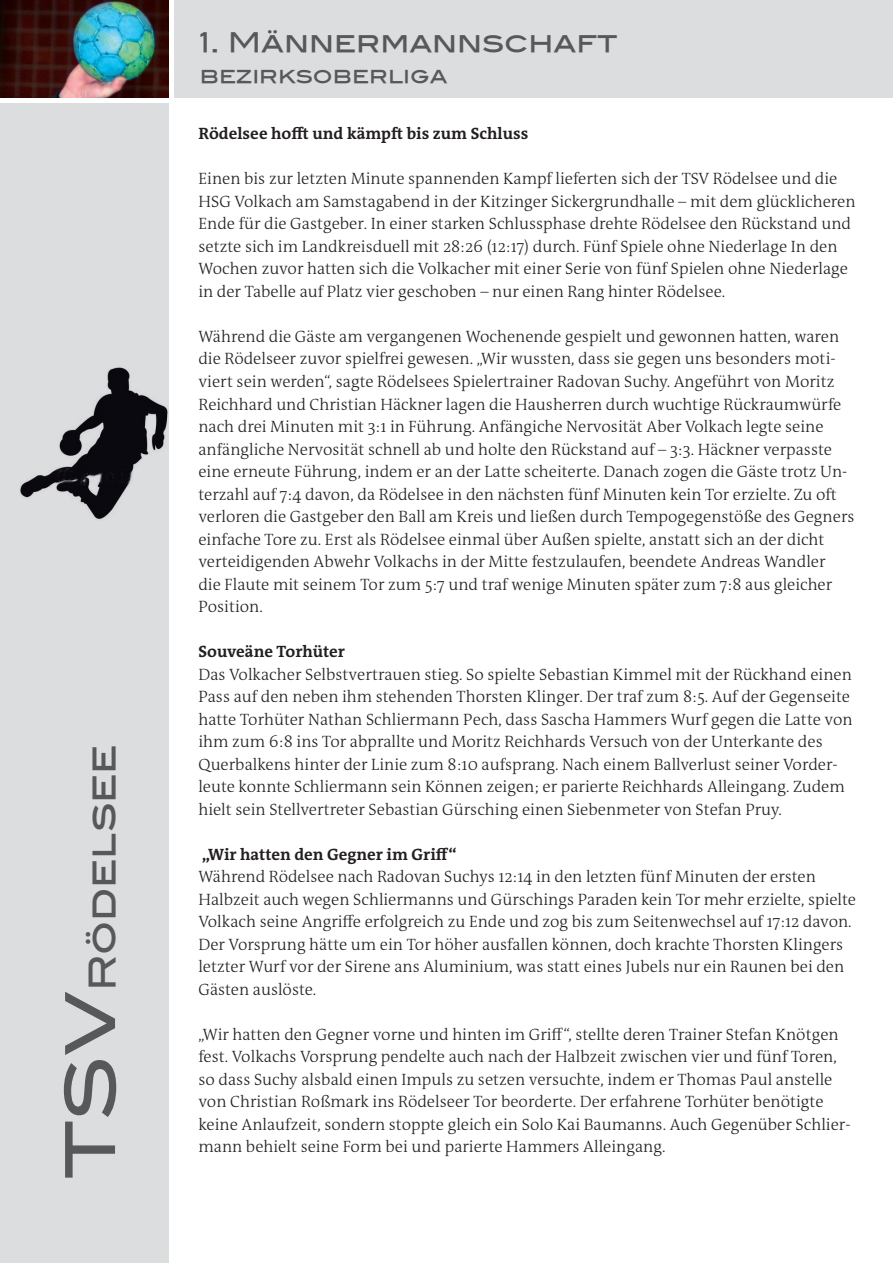
<style>
.page{position:relative;width:893px;height:1263px;background:#fff}
.page>*{position:absolute;margin:0;border:0;box-sizing:border-box;transform-origin:0 0}
.t1{font:69px "Blair Md ITCTT Medium";color:#57585a}
.t2{font:36px "Blair Md ITCTT Medium";color:#57585a}
.t3{font:27px "Blair Md ITCTT Medium";color:#57585a}
.t4{font:21px "Blair Md ITCTT Medium";color:#57585a}
.t5{font:300 16.5px/22.5px "The Antiqua B W3";color:#231f20}
.t6{font:700 16.5px "The Antiqua B W7";color:#231f20}
</style>
<div class="page">
<div style="left:174px;top:0;width:719px;height:98px;background:#dcdddf"></div>
<img style="left:0;top:0;width:169px;height:98px">
<div style="left:0;top:103px;width:169px;height:1160px;background:#dcdddf"></div>
<img style="left:20px;top:367px;width:148px;height:153px">
<h2 class="t2" style="left:80px;top:991px;width:249px;rotate:-90deg">Rödelsee</h2>
<h1 class="t1" style="left:49px;top:1179px;width:189px;rotate:-90deg">TSV</h1>
<h3 class="t3" style="left:200px;top:26px;width:419px">1. Männermannschaft</h3>
<p class="t4" style="left:200px;top:63px;width:249px">bezirksoberliga</p>
<p class="t6" style="left:198px;top:123px;width:331px">Rödelsee hofft und kämpft bis zum Schluss</p>
<p class="t5" style="left:198px;top:168px;width:659px">Einen bis zur letzten Minute spannenden Kampf lieferten sich der TSV Rödelsee und die HSG Volkach am Samstagabend in der Kitzinger Sickergrundhalle – mit dem glücklicheren Ende für die Gastgeber. In einer starken Schlussphase drehte Rödelsee den Rückstand und setzte sich im Landkreisduell mit 28:26 (12:17) durch. Fünf Spiele ohne Niederlage In den Wochen zuvor hatten sich die Volkacher mit einer Serie von fünf Spielen ohne Niederlage in der Tabelle auf Platz vier geschoben – nur einen Rang hinter Rödelsee.</p>
<p class="t5" style="left:198px;top:325px;width:658px">Während die Gäste am vergangenen Wochenende gespielt und gewonnen hatten, waren die Rödelseer zuvor spielfrei gewesen. „Wir wussten, dass sie gegen uns besonders moti&shy;viert sein werden“, sagte Rödelsees Spielertrainer Radovan Suchy. Angeführt von Moritz Reichhard und Christian Häckner lagen die Hausherren durch wuchtige Rückraumwürfe nach drei Minuten mit 3:1 in Führung. Anfängiche Nervosität Aber Volkach legte seine anfängliche Nervosität schnell ab und holte den Rückstand auf – 3:3. Häckner verpasste eine erneute Führung, indem er an der Latte scheiterte. Danach zogen die Gäste trotz Un&shy;terzahl auf 7:4 davon, da Rödelsee in den nächsten fünf Minuten kein Tor erzielte. Zu oft verloren die Gastgeber den Ball am Kreis und ließen durch Tempogegenstöße des Gegners einfache Tore zu. Erst als Rödelsee einmal über Außen spielte, anstatt sich an der dicht verteidigenden Abwehr Volkachs in der Mitte festzulaufen, beendete Andreas Wandler<br>die Flaute mit seinem Tor zum 5:7 und traf wenige Minuten später zum 7:8 aus gleicher Position.</p>
<p class="t6" style="left:198px;top:641px;width:148px">Souveäne Torhüter</p>
<p class="t5" style="left:198px;top:663px;width:656px">Das Volkacher Selbstvertrauen stieg. So spielte Sebastian Kimmel mit der Rückhand einen Pass auf den neben ihm stehenden Thorsten Klinger. Der traf zum 8:5. Auf der Gegenseite hatte Torhüter Nathan Schliermann Pech, dass Sascha Hammers Wurf gegen die Latte von ihm zum 6:8 ins Tor abprallte und Moritz Reichhards Versuch von der Unterkante des Querbalkens hinter der Linie zum 8:10 aufsprang. Nach einem Ballverlust seiner Vorder&shy;leute konnte Schliermann sein Können zeigen; er parierte Reichhards Alleingang. Zudem hielt sein Stellvertreter Sebastian Gürsching einen Siebenmeter von Stefan Pruy.</p>
<p class="t6" style="left:202px;top:843px;width:256px">„Wir hatten den Gegner im Griff“</p>
<p class="t5" style="left:198px;top:865px;width:659px">Während Rödelsee nach Radovan Suchys 12:14 in den letzten fünf Minuten der ersten Halbzeit auch wegen Schliermanns und Gürschings Paraden kein Tor mehr erzielte, spielte Volkach seine Angriffe erfolgreich zu Ende und zog bis zum Seitenwechsel auf 17:12 davon.<br>Der Vorsprung hätte um ein Tor höher ausfallen können, doch krachte Thorsten Klingers letzter Wurf vor der Sirene ans Aluminium, was statt eines Jubels nur ein Raunen bei den Gästen auslöste.</p>
<p class="t5" style="left:198px;top:1023px;width:654px">„Wir hatten den Gegner vorne und hinten im Griff“, stellte deren Trainer Stefan Knötgen fest. Volkachs Vorsprung pendelte auch nach der Halbzeit zwischen vier und fünf Toren, so dass Suchy alsbald einen Impuls zu setzen versuchte, indem er Thomas Paul anstelle von Christian Roßmark ins Rödelseer Tor beorderte. Der erfahrene Torhüter benötigte keine Anlaufzeit, sondern stoppte gleich ein Solo Kai Baumanns. Auch Gegenüber Schlier-</p>
<p class="t5" style="left:198px;top:1135px;width:468px">mann behielt seine Form bei und parierte Hammers Alleingang.</p>
</div>
